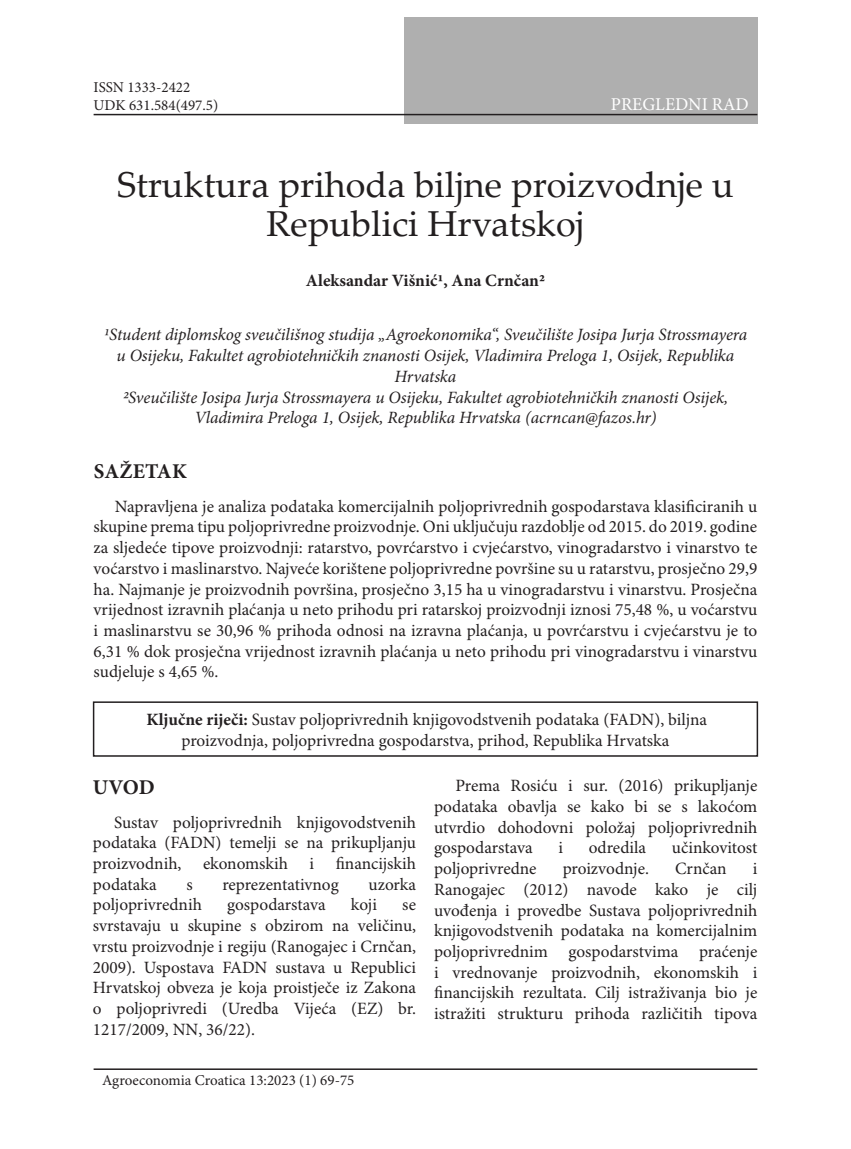
<style>
.page{position:relative;width:851px;height:1149px;background:#fff}
.page>*{position:absolute;margin:0;border:0;box-sizing:border-box;transform-origin:0 0}
.t1{font:36px/39px "Palatino Linotype";color:#231f20;text-align:center}
.t2{font:700 21px "Minion Pro";letter-spacing:.01em;color:#231f20}
.t3{font:18px "Minion Pro";color:#fff}
.paragraph{font:17.25px/20.7px "Minion Pro";color:#231f20;text-align:justify}
.abstract{font:17.25px/20.7px "Minion Pro";color:#231f20;text-align:justify}
.Adresa{font:italic 17.25px/20.7px "Minion Pro";letter-spacing:-.01em;color:#231f20;text-align:center}
.kljucne-rijeci{font:17.25px/20.7px "Minion Pro";color:#231f20;text-align:center}
.autori{font:700 17.25px "Minion Pro";color:#231f20}
.t4{font:15px "Minion Pro";color:#231f20}
.s1{font-weight:700}
</style>
<div class="page">
<div style="left:404px;top:17px;width:353px;height:106px;background:#afafaf"></div>
<hr style="left:94px;top:114px;width:663px;height:1px;background:#231f20">
<hr style="left:94px;top:1068px;width:663px;height:1px;background:#231f20">
<div style="left:93px;top:701px;width:665px;height:55px;border:2px solid #231f20"></div>
<p class="t4" style="left:94px;top:78px;width:98px">ISSN 1333-2422</p>
<p class="t4" style="left:94px;top:96px;width:126px">UDK 631.584(497.5)</p>
<p class="t3" style="left:611px;top:93px;width:139px">PREGLEDNI RAD</p>
<p class="t1" style="left:117px;top:163px;width:618px">Struktura prihoda biljne proizvodnje u<br>Republici Hrvatskoj</p>
<p class="autori" style="left:306px;top:268px;width:240px">Aleksandar Višnić1, Ana Crnčan2</p>
<p class="Adresa" style="left:104px;top:324px;width:645px">1Student diplomskog sveučilišnog studija „Agroekonomika“, Sveučilište Josipa Jurja Strossmayera u Osijeku, Fakultet agrobiotehničkih znanosti Osijek, Vladimira Preloga 1, Osijek, Republika<br>Hrvatska</p>
<p class="Adresa" style="left:123px;top:386px;width:607px">2Sveučilište Josipa Jurja Strossmayera u Osijeku, Fakultet agrobiotehničkih znanosti Osijek,</p>
<p class="Adresa" style="left:194px;top:407px;width:463px">Vladimira Preloga 1, Osijek, Republika Hrvatska (acrncan@fazos.hr)</p>
<p class="t2" style="left:94px;top:456px;width:95px">SAŽETAK</p>
<p class="abstract" style="left:94px;top:496px;width:665px;text-indent:21px">Napravljena je analiza podataka komercijalnih poljoprivrednih gospodarstava klasificiranih u skupine prema tipu poljoprivredne proizvodnje. Oni uključuju razdoblje od 2015. do 2019. godine za sljedeće tipove proizvodnji: ratarstvo, povrćarstvo i cvjećarstvo, vinogradarstvo i vinarstvo te voćarstvo i maslinarstvo. Najveće korištene poljoprivredne površine su u ratarstvu, prosječno 29,9 ha. Najmanje je proizvodnih površina, prosječno 3,15 ha u vinogradarstvu i vinarstvu. Prosječna vrijednost izravnih plaćanja u neto prihodu pri ratarskoj proizvodnji iznosi 75,48 %, u voćarstvu i maslinarstvu se 30,96 % prihoda odnosi na izravna plaćanja, u povrćarstvu i cvjećarstvu je to 6,31 % dok prosječna vrijednost izravnih plaćanja u neto prihodu pri vinogradarstvu i vinarstvu sudjeluje s 4,65 %.</p>
<p class="kljucne-rijeci" style="left:146px;top:709px;width:562px"><span class="s1">Ključne riječi:</span> Sustav poljoprivrednih knjigovodstvenih podataka (FADN), biljna proizvodnja, poljoprivredna gospodarstva, prihod, Republika Hrvatska</p>
<p class="t2" style="left:93px;top:772px;width:63px">UVOD</p>
<p class="paragraph" style="left:93px;top:812px;width:325px;text-indent:21px">Sustav poljoprivrednih knjigovodstvenih podataka (FADN) temelji se na prikupljanju proizvodnih, ekonomskih i financijskih podataka</p>
<p class="paragraph" style="left:434px;top:775px;width:325px;text-indent:21px">Prema Rosiću i sur. (2016) prikupljanje podataka obavlja se kako bi se s lakoćom utvrdio dohodovni položaj poljoprivrednih gospodarstava</p>
<p class="paragraph" style="left:558px;top:838px;width:6px">i</p>
<p class="paragraph" style="left:588px;top:838px;width:59px">odredila</p>
<p class="paragraph" style="left:671px;top:838px;width:86px">učinkovitost</p>
<p class="paragraph" style="left:434px;top:858px;width:104px">poljoprivredne</p>
<p class="paragraph" style="left:562px;top:858px;width:88px">proizvodnje.</p>
<p class="paragraph" style="left:675px;top:858px;width:53px">Crnčan</p>
<p class="paragraph" style="left:434px;top:858px;width:325px;text-indent:318px">i Ranogajec (2012) navode kako je cilj uvođenja i provedbe Sustava poljoprivrednih knjigovodstvenih podataka na komercijalnim poljoprivrednim gospodarstvima praćenje i vrednovanje proizvodnih, ekonomskih i financijskih rezultata. Cilj istraživanja bio je istražiti strukturu prihoda različitih tipova</p>
<p class="paragraph" style="left:186px;top:874px;width:8px">s</p>
<p class="paragraph" style="left:222px;top:874px;width:118px">reprezentativnog</p>
<p class="paragraph" style="left:368px;top:874px;width:49px">uzorka</p>
<p class="paragraph" style="left:93px;top:894px;width:111px">poljoprivrednih</p>
<p class="paragraph" style="left:227px;top:894px;width:100px">gospodarstava</p>
<p class="paragraph" style="left:351px;top:894px;width:28px">koji</p>
<p class="paragraph" style="left:93px;top:894px;width:325px;text-indent:309px">se svrstavaju u skupine s obzirom na veličinu, vrstu proizvodnje i regiju (Ranogajec i Crnčan, 2009). Uspostava FADN sustava u Republici Hrvatskoj obveza je koja proistječe iz Zakona o poljoprivredi (Uredba Vijeća (EZ) br.<br>1217/2009, NN, 36/22).</p>
<p class="t4" style="left:102px;top:1070px;width:254px">Agroeconomia Croatica 13:2023 (1) 69-75</p>
</div>
